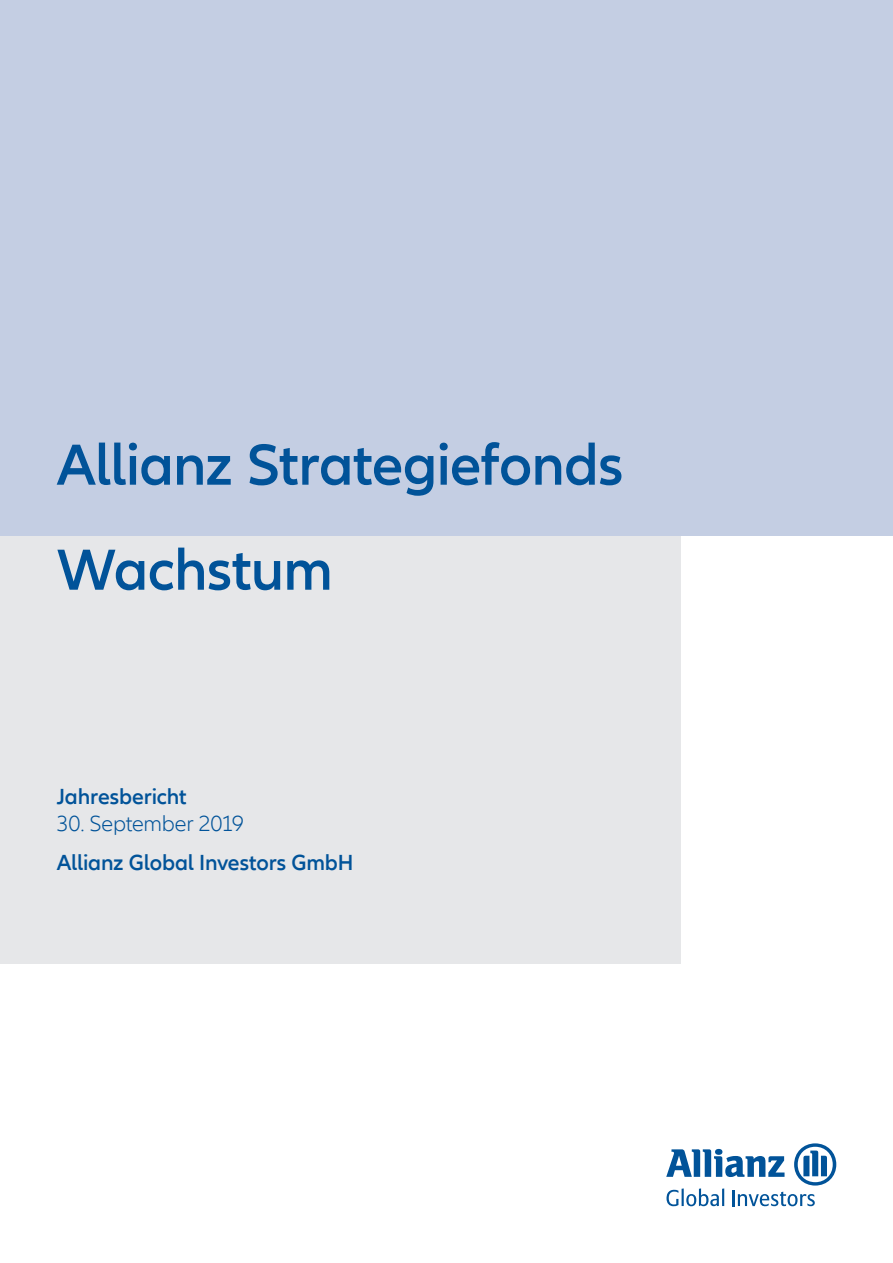
<style>
.page{position:relative;width:893px;height:1263px;background:#fff}
.page>*{position:absolute;margin:0;border:0;box-sizing:border-box;transform-origin:0 0}
.t1{font:600 60px/105px "Allianz Neo";letter-spacing:-.015em;color:#015399}
.t2{font:600 22.5px "Allianz Neo";letter-spacing:-.005em;color:#015399}
.t3{font:300 22.5px "Allianz Neo";letter-spacing:-.015em;color:#015399}
</style>
<div class="page">
<svg style="left:666px;top:1143px;width:170px;height:63px"></svg>
<div style="left:0;top:444px;width:680px;height:520px;background:#e6e7e9"></div>
<div style="left:0;top:0;width:893px;height:536px;background:#c4cee3"></div>
<h1 class="t1" style="left:57px;top:414px;width:568px">Allianz Strategiefonds<br>Wachstum</h1>
<p class="t2" style="left:57px;top:783px;width:132px">Jahresbericht</p>
<p class="t3" style="left:57px;top:810px;width:189px">30. September 2019</p>
<p class="t2" style="left:57px;top:849px;width:298px">Allianz Global Investors GmbH</p>
</div>
